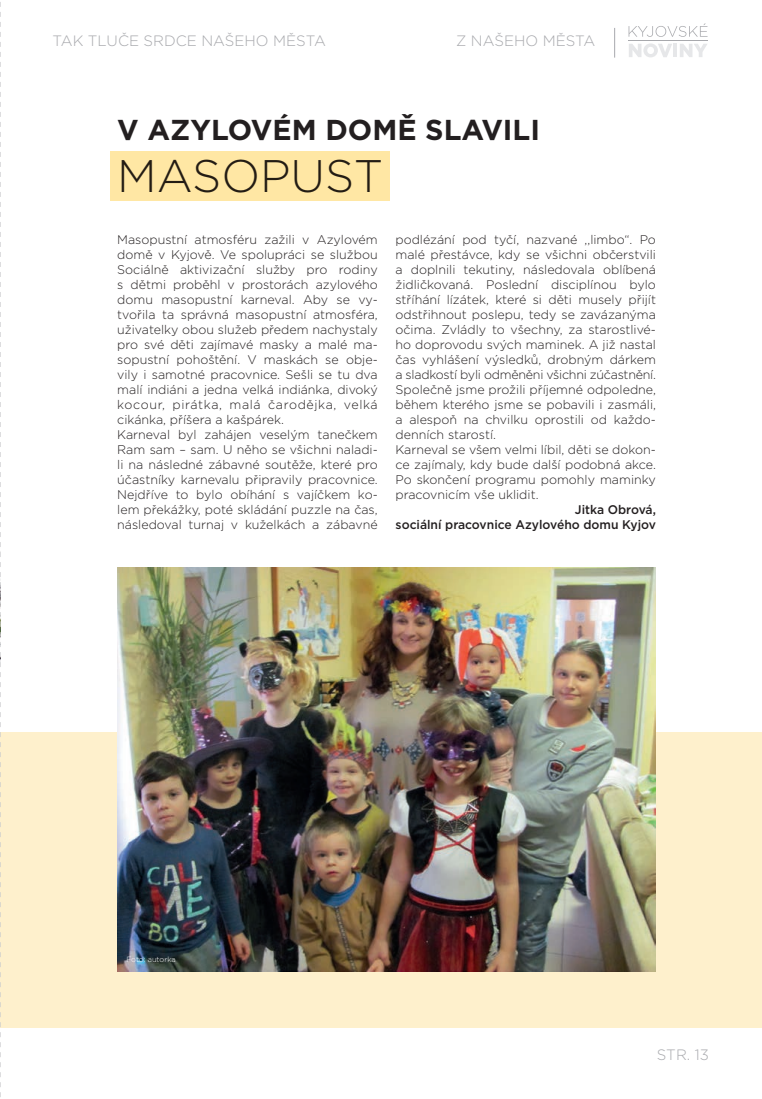
<style>
.page{position:relative;width:762px;height:1099px;background:#fff}
.page>*{position:absolute;margin:0;border:0;box-sizing:border-box;transform-origin:0 0}
.t1{font:300 45.62px "Gotham";color:#231f20}
.t2{font:700 28.75px "Gotham";color:#231f20}
.t3{font:300 15px "Gotham";color:#a8a9ad}
.t4{font:300 12.5px/15px "Gotham";color:#231f20}
.t5{font:500 12.5px/15px "Gotham";color:#231f20;text-align:right}
.t6{font:300 7.5px "Gotham";color:#fff}
</style>
<div class="page">
<hr style="left:614px;top:28px;width:1px;height:30px;background:#a8a9ad">
<svg style="left:628px;top:23px;width:79px;height:14px"></svg>
<svg style="left:629px;top:43px;width:43px;height:14px"></svg>
<hr style="left:673px;top:44px;width:4px;height:13px;background:#e6e7e9">
<svg style="left:680px;top:44px;width:27px;height:13px"></svg>
<hr style="left:628px;top:41px;width:80px;height:1px;background:#a8a9ad">
<div style="left:1px;top:732px;width:761px;height:296px;background:#fef0cc"></div>
<img style="left:117px;top:567px;width:539px;height:404px">
<div style="left:111px;top:151px;width:279px;height:50px;background:#ffe7a4"></div>
<svg style="left:0;top:2px;width:1px;height:1095px"></svg>
<p class="t3" style="left:52px;top:32px;width:275px">TAK TLUČE SRDCE NAŠEHO MĚSTA</p>
<p class="t3" style="left:456px;top:32px;width:141px">Z NAŠEHO MĚSTA</p>
<h2 class="t2" style="left:117px;top:111px;width:424px">V AZYLOVÉM DOMĚ SLAVILI</h2>
<h1 class="t1" style="left:117px;top:147px;width:267px">MASOPUST</h1>
<p class="t4" style="left:117px;top:232px;width:262px">Masopustní atmosféru zažili v Azylovém domě v Kyjově. Ve spolupráci se službou Sociálně aktivizační služby pro rodiny s dětmi proběhl v prostorách azylového domu masopustní karneval. Aby se vy&shy;tvořila ta správná masopustní atmosféra, uživatelky obou služeb předem nachystaly pro své děti zajímavé masky a malé ma&shy;sopustní pohoštění. V maskách se obje&shy;vily i samotné pracovnice. Sešli se tu dva malí indiáni a jedna velká indiánka, divoký kocour, pirátka, malá čarodějka, velká cikánka, příšera a kašpárek.<br>Karneval byl zahájen veselým tanečkem Ram sam – sam. U něho se všichni naladi&shy;li na následné zábavné soutěže, které pro účastníky karnevalu připravily pracovnice.<br>Nejdříve to bylo obíhání s vajíčkem ko&shy;lem překážky, poté skládání puzzle na čas, následoval turnaj v kuželkách a zábavné</p>
<p class="t4" style="left:395px;top:232px;width:262px">podlézání pod tyčí, nazvané ,,limbo“. Po malé přestávce, kdy se všichni občerstvili a doplnili tekutiny, následovala oblíbená židličkovaná. Poslední disciplínou bylo stříhání lízátek, které si děti musely přijít odstřihnout poslepu, tedy se zavázanýma očima. Zvládly to všechny, za starostlivé&shy;ho doprovodu svých maminek. A již nastal čas vyhlášení výsledků, drobným dárkem a sladkostí byli odměněni všichni zúčastnění.<br>Společně jsme prožili příjemné odpoledne, během kterého jsme se pobavili i zasmáli, a alespoň na chvilku oprostili od každo&shy;denních starostí.<br>Karneval se všem velmi líbil, děti se dokon&shy;ce zajímaly, kdy bude další podobná akce.<br>Po skončení programu pomohly maminky pracovnicím vše uklidit.</p>
<p class="t5" style="left:396px;top:502px;width:262px">Jitka Obrová,<br>sociální pracovnice Azylového domu Kyjov</p>
<p class="t6" style="left:126px;top:954px;width:51px">Foto: autorka</p>
<p class="t3" style="left:657px;top:1045px;width:54px">STR. 13</p>
</div>
